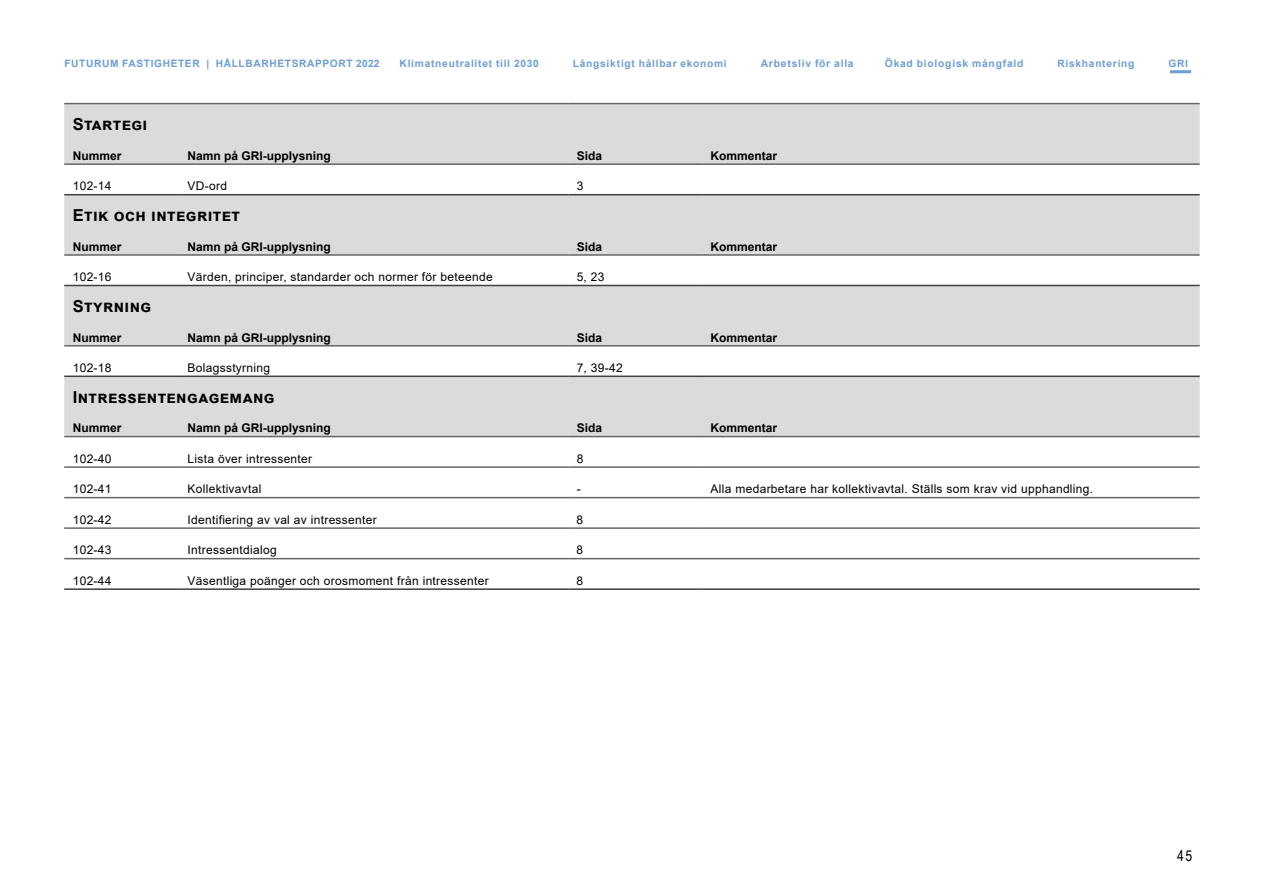
<style>
.page{position:relative;width:1263px;height:893px;background:#fff}
.page>*{position:absolute;margin:0;border:0;box-sizing:border-box;transform-origin:0 0}
.t1{font:700 16.5px "Arial";letter-spacing:.025em;color:#000}
.t2{font:15px "Arial Narrow";color:#000}
.t3{font:12px "Arial";letter-spacing:.025em;color:#000}
.t4{font:700 12px "Arial";color:#000}
.t5{font:700 10.35px "Arial";letter-spacing:.07em;color:#6b9ed5}
.t6{font:700 10.2px "Arial";letter-spacing:.07em;color:#6b9ed5}
</style>
<div class="page">
<svg style="left:64px;top:104px;width:1136px;height:332px;fill:#dcdbdb"></svg>
<hr style="left:64px;top:497px;width:115px;height:1px;background:#666">
<hr style="left:179px;top:497px;width:389px;height:1px;background:#666">
<hr style="left:568px;top:497px;width:134px;height:1px;background:#666">
<hr style="left:702px;top:497px;width:498px;height:1px;background:#666">
<hr style="left:64px;top:466px;width:115px;height:2px;background:#666">
<hr style="left:179px;top:466px;width:389px;height:2px;background:#666">
<hr style="left:568px;top:466px;width:134px;height:2px;background:#666">
<hr style="left:702px;top:466px;width:498px;height:2px;background:#666">
<hr style="left:64px;top:527px;width:115px;height:2px;background:#666">
<hr style="left:179px;top:527px;width:389px;height:2px;background:#666">
<hr style="left:568px;top:527px;width:134px;height:2px;background:#666">
<hr style="left:702px;top:527px;width:498px;height:2px;background:#666">
<hr style="left:64px;top:558px;width:115px;height:1px;background:#666">
<hr style="left:179px;top:558px;width:389px;height:1px;background:#666">
<hr style="left:568px;top:558px;width:134px;height:1px;background:#666">
<hr style="left:702px;top:558px;width:498px;height:1px;background:#666">
<hr style="left:64px;top:254px;width:115px;height:2px;background:#666">
<hr style="left:179px;top:254px;width:389px;height:2px;background:#666">
<hr style="left:568px;top:254px;width:134px;height:2px;background:#666">
<hr style="left:702px;top:254px;width:498px;height:2px;background:#666">
<hr style="left:64px;top:436px;width:115px;height:1px;background:#666">
<hr style="left:179px;top:436px;width:389px;height:1px;background:#666">
<hr style="left:568px;top:436px;width:134px;height:1px;background:#666">
<hr style="left:702px;top:436px;width:498px;height:1px;background:#666">
<hr style="left:64px;top:345px;width:115px;height:2px;background:#666">
<hr style="left:179px;top:345px;width:389px;height:2px;background:#666">
<hr style="left:568px;top:345px;width:134px;height:2px;background:#666">
<hr style="left:702px;top:345px;width:498px;height:2px;background:#666">
<hr style="left:64px;top:163px;width:115px;height:2px;background:#666">
<hr style="left:179px;top:163px;width:389px;height:2px;background:#666">
<hr style="left:568px;top:163px;width:134px;height:2px;background:#666">
<hr style="left:702px;top:163px;width:498px;height:2px;background:#666">
<hr style="left:64px;top:194px;width:115px;height:1px;background:#404040">
<hr style="left:179px;top:194px;width:389px;height:1px;background:#404040">
<hr style="left:568px;top:194px;width:134px;height:1px;background:#404040">
<hr style="left:702px;top:194px;width:498px;height:1px;background:#404040">
<hr style="left:64px;top:285px;width:115px;height:1px;background:#404040">
<hr style="left:179px;top:285px;width:389px;height:1px;background:#404040">
<hr style="left:568px;top:285px;width:134px;height:1px;background:#404040">
<hr style="left:702px;top:285px;width:498px;height:1px;background:#404040">
<hr style="left:64px;top:376px;width:115px;height:1px;background:#404040">
<hr style="left:179px;top:376px;width:389px;height:1px;background:#404040">
<hr style="left:568px;top:376px;width:134px;height:1px;background:#404040">
<hr style="left:702px;top:376px;width:498px;height:1px;background:#404040">
<hr style="left:64px;top:103px;width:115px;height:1px;background:#666">
<hr style="left:179px;top:103px;width:389px;height:1px;background:#666">
<hr style="left:568px;top:103px;width:134px;height:1px;background:#666">
<hr style="left:702px;top:103px;width:498px;height:1px;background:#666">
<hr style="left:64px;top:588px;width:115px;height:2px;background:#404040">
<hr style="left:179px;top:588px;width:389px;height:2px;background:#404040">
<hr style="left:568px;top:588px;width:134px;height:2px;background:#404040">
<hr style="left:702px;top:588px;width:498px;height:2px;background:#404040">
<hr style="left:1170px;top:70px;width:21px;height:3px;background:#6b9ed5">
<p class="t6" style="left:64px;top:56px;width:317px">FUTURUM FASTIGHETER | HÅLLBARHETSRAPPORT 2022</p>
<p class="t6" style="left:400px;top:56px;width:141px">Klimatneutralitet till 2030</p>
<p class="t6" style="left:573px;top:56px;width:155px">Långsiktigt hållbar ekonomi</p>
<p class="t5" style="left:761px;top:56px;width:95px">Arbetsliv för alla</p>
<p class="t5" style="left:885px;top:56px;width:140px">Ökad biologisk mångfald</p>
<p class="t6" style="left:1057px;top:56px;width:78px">Riskhantering</p>
<p class="t6" style="left:1168px;top:56px;width:21px">GRI</p>
<h1 class="t1" style="left:73px;top:113px;width:76px">Startegi</h1>
<p class="t4" style="left:73px;top:147px;width:50px">Nummer</p>
<p class="t4" style="left:188px;top:147px;width:145px">Namn på GRI-upplysning</p>
<p class="t4" style="left:577px;top:147px;width:27px">Sida</p>
<p class="t4" style="left:711px;top:147px;width:68px">Kommentar</p>
<p class="t3" style="left:73px;top:178px;width:40px">102-14</p>
<p class="t3" style="left:188px;top:178px;width:41px">VD-ord</p>
<p class="t3" style="left:577px;top:178px;width:8px">3</p>
<h1 class="t1" style="left:73px;top:204px;width:169px">Etik och integritet</h1>
<p class="t4" style="left:73px;top:238px;width:50px">Nummer</p>
<p class="t4" style="left:188px;top:238px;width:145px">Namn på GRI-upplysning</p>
<p class="t4" style="left:577px;top:238px;width:27px">Sida</p>
<p class="t4" style="left:711px;top:238px;width:68px">Kommentar</p>
<p class="t3" style="left:73px;top:269px;width:40px">102-16</p>
<p class="t3" style="left:188px;top:269px;width:307px">Värden, principer, standarder och normer för beteende</p>
<p class="t3" style="left:577px;top:269px;width:29px">5, 23</p>
<h1 class="t1" style="left:73px;top:294px;width:80px">Styrning</h1>
<p class="t4" style="left:73px;top:329px;width:50px">Nummer</p>
<p class="t4" style="left:188px;top:329px;width:145px">Namn på GRI-upplysning</p>
<p class="t4" style="left:577px;top:329px;width:27px">Sida</p>
<p class="t4" style="left:711px;top:329px;width:68px">Kommentar</p>
<p class="t3" style="left:73px;top:360px;width:40px">102-18</p>
<p class="t3" style="left:188px;top:360px;width:84px">Bolagsstyrning</p>
<p class="t3" style="left:577px;top:360px;width:48px">7, 39-42</p>
<h1 class="t1" style="left:73px;top:385px;width:203px">Intressentengagemang</h1>
<p class="t4" style="left:73px;top:420px;width:50px">Nummer</p>
<p class="t4" style="left:188px;top:420px;width:145px">Namn på GRI-upplysning</p>
<p class="t4" style="left:577px;top:420px;width:27px">Sida</p>
<p class="t4" style="left:711px;top:420px;width:68px">Kommentar</p>
<p class="t3" style="left:73px;top:450px;width:40px">102-40</p>
<p class="t3" style="left:188px;top:450px;width:126px">Lista över intressenter</p>
<p class="t3" style="left:577px;top:450px;width:8px">8</p>
<p class="t3" style="left:73px;top:481px;width:40px">102-41</p>
<p class="t3" style="left:188px;top:481px;width:75px">Kollektivavtal</p>
<p class="t3" style="left:577px;top:481px;width:5px">-</p>
<p class="t3" style="left:711px;top:481px;width:384px">Alla medarbetare har kollektivavtal. Ställs som krav vid upphandling.</p>
<p class="t3" style="left:73px;top:511px;width:40px">102-42</p>
<p class="t3" style="left:188px;top:511px;width:191px">Identifiering av val av intressenter</p>
<p class="t3" style="left:577px;top:511px;width:8px">8</p>
<p class="t3" style="left:73px;top:542px;width:40px">102-43</p>
<p class="t3" style="left:188px;top:542px;width:91px">Intressentdialog</p>
<p class="t3" style="left:577px;top:542px;width:8px">8</p>
<p class="t3" style="left:73px;top:572px;width:40px">102-44</p>
<p class="t3" style="left:188px;top:572px;width:303px">Väsentliga poänger och orosmoment från intressenter</p>
<p class="t3" style="left:577px;top:572px;width:8px">8</p>
<p class="t2" style="left:1177px;top:845px;width:17px">45</p>
</div>
